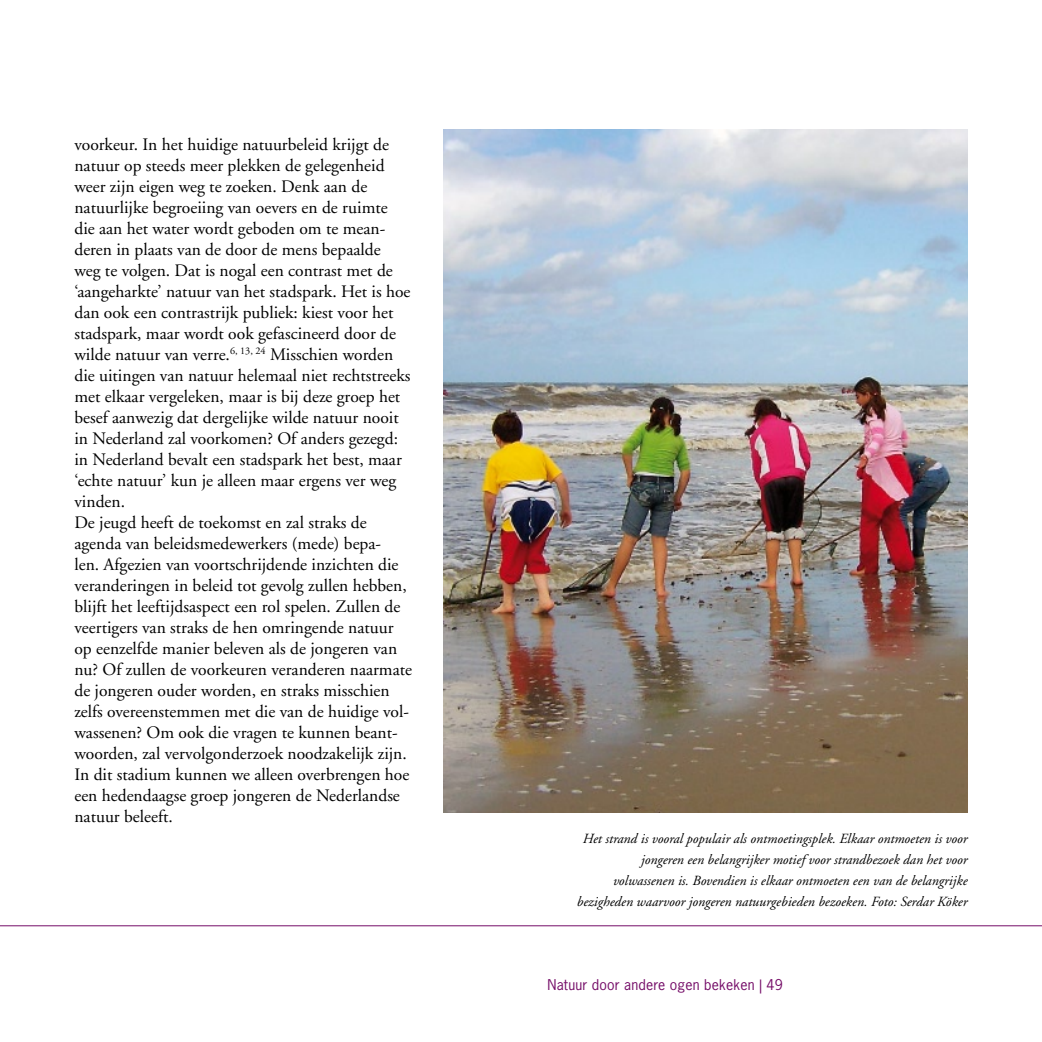
<style>
.page{position:relative;width:1042px;height:1042px;background:#fff}
.page>*{position:absolute;margin:0;border:0;box-sizing:border-box;transform-origin:0 0}
.t1{font:17.5px/21px "Adobe Garamond";color:#000}
.t2{font:italic 14px/21px "Adobe Garamond";color:#000;text-align:right}
.t3{font:14px "News Gothic";letter-spacing:.015em;color:#750d68}
</style>
<div class="page">
<hr style="left:0;top:925px;width:1042px;height:1px;background:#750d68">
<img style="left:443px;top:129px;width:524px;height:683px">
<p class="t1" style="left:74px;top:134px;width:339px">voorkeur. In het huidige natuurbeleid krijgt de natuur op steeds meer plekken de gelegenheid weer zijn eigen weg te zoeken. Denk aan de natuurlijke begroeiing van oevers en de ruimte die aan het water wordt geboden om te mean&shy;deren in plaats van de door de mens bepaalde<br>weg te volgen. Dat is nogal een contrast met de ‘aangeharkte’ natuur van het stadspark. Het is hoe dan ook een contrastrijk publiek: kiest voor het stadspark, maar wordt ook gefascineerd door de wilde natuur van verre.<sup>6,</sup> <sup>13,</sup> <sup>24</sup> Misschien worden die uitingen van natuur helemaal niet rechtstreeks met elkaar vergeleken, maar is bij deze groep het besef aanwezig dat dergelijke wilde natuur nooit in Nederland zal voorkomen? Of anders gezegd: in Nederland bevalt een stadspark het best, maar ‘echte natuur’ kun je alleen maar ergens ver weg vinden.<br>De jeugd heeft de toekomst en zal straks de agenda van beleidsmedewerkers (mede) bepa-<br>len. Afgezien van voortschrijdende inzichten die veranderingen in beleid tot gevolg zullen hebben, blijft het leeftijdsaspect een rol spelen. Zullen de veertigers van straks de hen omringende natuur op eenzelfde manier beleven als de jongeren van nu? Of zullen de voorkeuren veranderen naarmate de jongeren ouder worden, en straks misschien zelfs overeenstemmen met die van de huidige vol&shy;wassenen? Om ook die vragen te kunnen beant&shy;woorden, zal vervolgonderzoek noodzakelijk zijn.<br>In dit stadium kunnen we alleen overbrengen hoe een hedendaagse groep jongeren de Nederlandse natuur beleeft.</p>
<p class="t2" style="left:577px;top:829px;width:392px">Het strand is vooral populair als ontmoetingsplek. Elkaar ontmoeten is voor jongeren een belangrijker motief voor strandbezoek dan het voor volwassenen is. Bovendien is elkaar ontmoeten een van de belangrijke bezigheden waarvoor jongeren natuurgebieden bezoeken. Foto: Serdar Köker</p>
<p class="t3" style="left:547px;top:975px;width:228px">Natuur door andere ogen bekeken | 49</p>
</div>
